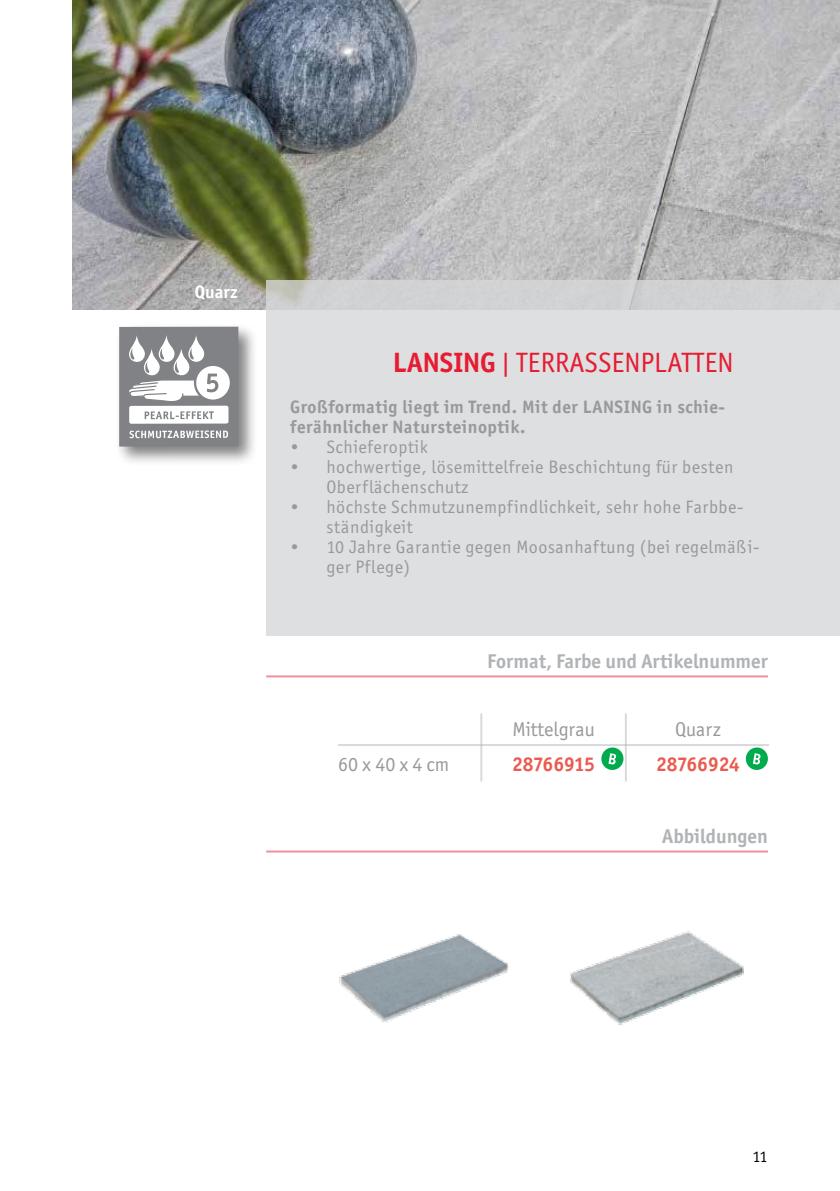
<style>
.page{position:relative;width:840px;height:1191px;background:#fff}
.page>*{position:absolute;margin:0;border:0;box-sizing:border-box;transform-origin:0 0}
.t1{font:28px "Officina Sans ITC Std";color:#e61d32}
.t2{font:700 28px "Officina Sans ITC Std";color:#e61d32}
.t3{font:700 20px "Officina Sans ITC Std";color:#b1b4b6}
.t4{font:20px "Officina Sans ITC Std";color:#97999c}
.t5{font:700 20px "Officina Sans ITC Std";letter-spacing:-.01em;color:#eb5a4f}
.t6{font:18px/20px "Officina Sans ITC Std";letter-spacing:.03em;color:#97999c}
.t7{font:700 18px "Officina Sans ITC Std";letter-spacing:.03em;color:#97999c}
.t8{font:700 18px "Officina Sans ITC Std";color:#fff}
.t9{font:16px "Officina Sans ITC Std";color:#000}
.s1{font-weight:700}
</style>
<div class="page">
<img style="left:72px;top:0;width:767px;height:310px">
<div style="left:266px;top:281px;width:573px;height:355px;background:#dedfe0"></div>
<hr style="left:266px;top:675px;width:501px;height:2px;background:#e61d32">
<hr style="left:266px;top:850px;width:501px;height:2px;background:#e61d32">
<img style="left:339px;top:934px;width:169px;height:88px">
<img style="left:570px;top:931px;width:174px;height:94px">
<div style="left:115px;top:323px;width:143px;height:144px;background:#000;opacity:.5"></div>
<svg style="left:119px;top:327px;width:119px;height:119px"></svg>
<hr style="left:338px;top:744px;width:430px;height:2px;background:#b1b4b6">
<hr style="left:480px;top:713px;width:2px;height:68px;background:#b1b4b6">
<hr style="left:624px;top:713px;width:2px;height:68px;background:#b1b4b6">
<svg style="left:601px;top:747px;width:23px;height:23px"></svg>
<svg style="left:745px;top:747px;width:23px;height:23px"></svg>
<p class="t8" style="left:195px;top:281px;width:44px">Quarz</p>
<h1 class="t2" style="left:393px;top:345px;width:30px">LANSIN</h1>
<h1 class="t1" style="left:480px;top:346px;width:250px"><span class="s1">G</span> | Terrassenplatten</h1>
<p class="t7" style="left:290px;top:396px;width:313px">Großformatig liegt im Trend. Mit der LANSIN</p>
<p class="t7" style="left:641px;top:396px;width:85px">G in schie-</p>
<p class="t7" style="left:290px;top:416px;width:237px">ferähnlicher Natursteinoptik.</p>
<p class="t6" style="left:290px;top:437px;width:139px">• Schieferoptik</p>
<p class="t6" style="left:326px;top:457px;width:408px;text-indent:-36px">• hochwertige, lösemittelfreie Beschichtung für besten<br>Oberflächenschutz</p>
<p class="t6" style="left:326px;top:497px;width:418px;text-indent:-36px">• höchste Schmutzunempfindlichkeit, sehr hohe Farbbe&shy;ständigkeit</p>
<p class="t6" style="left:326px;top:537px;width:434px;text-indent:-36px">• 10 Jahre Garantie gegen Moosanhaftung (bei regelmäßi&shy;ger Pflege)</p>
<p class="t3" style="left:487px;top:649px;width:282px">Format, Farbe und Artikelnummer</p>
<p class="t4" style="left:512px;top:717px;width:84px">Mittelgrau</p>
<p class="t4" style="left:674px;top:717px;width:47px">Quarz</p>
<p class="t4" style="left:338px;top:752px;width:112px">60 x 40 x 4 cm</p>
<p class="t5" style="left:512px;top:751px;width:84px">28766915</p>
<p class="t5" style="left:655px;top:751px;width:85px">28766924</p>
<p class="t3" style="left:661px;top:824px;width:107px">Abbildungen</p>
<p class="t9" style="left:752px;top:1147px;width:17px">11</p>
</div>
